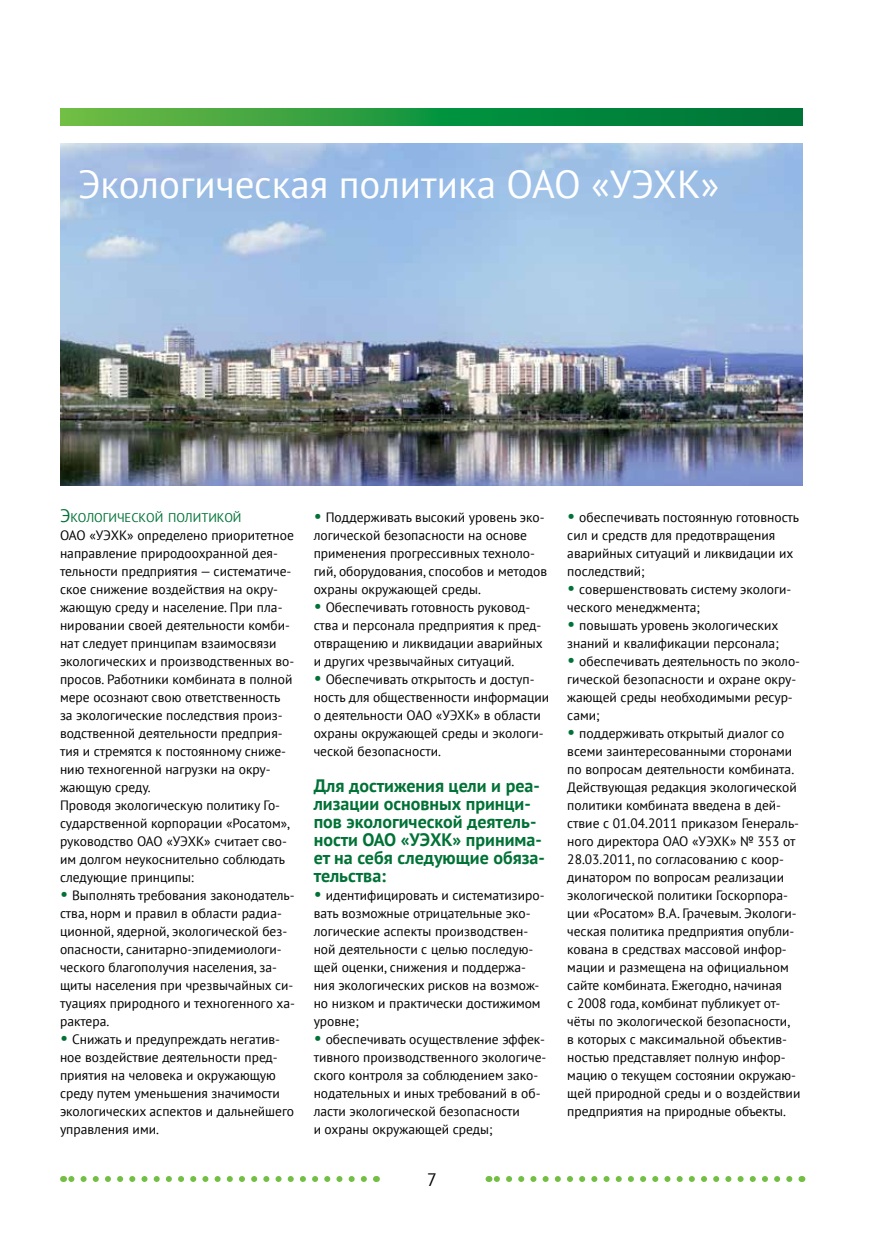
<style>
.page{position:relative;width:893px;height:1260px;background:#fff}
.page>*{position:absolute;margin:0;border:0;box-sizing:border-box;transform-origin:0 0}
.t1{font:39px "PT Sans";color:#fff}
.t2{font:700 18px/18px "PT Sans";color:#007236}
.t3{font:18px "PT Sans";color:#000}
.t4{font:13.5px/18px "PT Sans";color:#000}
.t5{font:12.6px "PT Sans";color:#007236}
.s1{font-size:18px}
.s2{font-size:18px;color:#007236}
</style>
<div class="page">
<svg style="left:60px;top:108px;width:742px;height:18px;background:#22963e"></svg>
<svg style="left:488px;top:1176px;width:301px;height:6px"></svg>
<svg style="left:63px;top:1176px;width:301px;height:6px"></svg>
<img style="left:60px;top:144px;width:742px;height:342px">
<h1 class="t1" style="left:78px;top:159px;width:643px">Экологическая политика ОАО «УЭХК»</h1>
<p class="t5" style="left:60px;top:509px;width:183px"><span class="s1">Э</span>кологической политикой</p>
<p class="t4" style="left:60px;top:526px;width:236px">ОАО «УЭХК» определено приоритетное направление природоохранной дея&shy;тельности предприятия — систематиче&shy;ское снижение воздействия на окру&shy;жающую среду и население. При пла&shy;нировании своей деятельности комби&shy;нат следует принципам взаимосвязи экологических и производственных во&shy;просов. Работники комбината в полной мере осознают свою ответственность за экологические последствия произ&shy;водственной деятельности предприя&shy;тия и стремятся к постоянному сниже&shy;нию техногенной нагрузки на окру&shy;жающую среду.<br>Проводя экологическую политику Го&shy;сударственной корпорации «Росатом», руководство ОАО «УЭХК» считает сво&shy;им долгом неукоснительно соблюдать следующие принципы:</p>
<p class="t4" style="left:60px;top:886px;width:236px"><span class="s2">•</span> Выполнять требования законодатель&shy;ства, норм и правил в области радиа&shy;ционной, ядерной, экологической без&shy;опасности, санитарно-эпидемиологи&shy;ческого благополучия населения, за&shy;щиты населения при чрезвычайных си&shy;туациях природного и техногенного ха&shy;рактера.</p>
<p class="t4" style="left:60px;top:1030px;width:235px"><span class="s2">•</span> Снижать и предупреждать негатив&shy;ное воздействие деятельности пред&shy;приятия на человека и окружающую среду путем уменьшения значимости экологических аспектов и дальнейшего управления ими.</p>
<p class="t4" style="left:313px;top:508px;width:235px"><span class="s2">•</span> Поддерживать высокий уровень эко&shy;логической безопасности на основе применения прогрессивных техноло&shy;гий, оборудования, способов и методов охраны окружающей среды.</p>
<p class="t4" style="left:313px;top:598px;width:230px"><span class="s2">•</span> Обеспечивать готовность руковод&shy;ства и персонала предприятия к пред&shy;отвращению и ликвидации аварийных и других чрезвычайных ситуаций.</p>
<p class="t4" style="left:313px;top:670px;width:237px"><span class="s2">•</span> Обеспечивать открытость и доступ&shy;ность для общественности информации о деятельности ОАО «УЭХК» в области охраны окружающей среды и экологи&shy;ческой безопасности.</p>
<h2 class="t2" style="left:314px;top:776px;width:233px">Для достижения цели и реа&shy;лизации основных принци&shy;пов экологической деятель&shy;ности ОАО «УЭХК» принима&shy;ет на себя следующие обяза&shy;тельства:</h2>
<p class="t4" style="left:313px;top:886px;width:232px"><span class="s2">•</span> идентифицировать и систематизиро&shy;вать возможные отрицательные эко&shy;логические аспекты производствен&shy;ной деятельности с целью последую&shy;щей оценки, снижения и поддержа&shy;ния экологических рисков на возмож&shy;но низком и практически достижимом уровне;</p>
<p class="t4" style="left:313px;top:1030px;width:234px"><span class="s2">•</span> обеспечивать осуществление эффек&shy;тивного производственного экологиче&shy;ского контроля за соблюдением зако&shy;нодательных и иных требований в об&shy;ласти экологической безопасности<br>и охраны окружающей среды;</p>
<h2 class="t3" style="left:427px;top:1168px;width:11px">7</h2>
<p class="t4" style="left:567px;top:508px;width:233px"><span class="s2">•</span> обеспечивать постоянную готовность сил и средств для предотвращения аварийных ситуаций и ликвидации их последствий;</p>
<p class="t4" style="left:567px;top:580px;width:225px"><span class="s2">•</span> совершенствовать систему экологи&shy;ческого менеджмента;</p>
<p class="t4" style="left:567px;top:616px;width:213px"><span class="s2">•</span> повышать уровень экологических знаний и квалификации персонала;</p>
<p class="t4" style="left:567px;top:652px;width:234px"><span class="s2">•</span> обеспечивать деятельность по эколо&shy;гической безопасности и охране окру&shy;жающей среды необходимыми ресур&shy;сами;</p>
<p class="t4" style="left:567px;top:724px;width:234px"><span class="s2">•</span> поддерживать открытый диалог со всеми заинтересованными сторонами по вопросам деятельности комбината.<br>Действующая редакция экологической политики комбината введена в дей&shy;ствие с 01.04.2011 приказом Генераль&shy;ного директора ОАО «УЭХК» № 353 от 28.03.2011, по согласованию с коор&shy;динатором по вопросам реализации экологической политики Госкорпора&shy;ции «Росатом» В.А. Грачевым. Экологи&shy;ческая политика предприятия опубли&shy;кована в средствах массовой инфор&shy;мации и размещена на официальном сайте комбината. Ежегодно, начиная<br>с 2008 года, комбинат публикует от&shy;чёты по экологической безопасности, в которых с максимальной объектив&shy;ностью представляет полную инфор&shy;мацию о текущем состоянии окружаю&shy;щей природной среды и о воздействии предприятия на природные объекты.</p>
</div>
